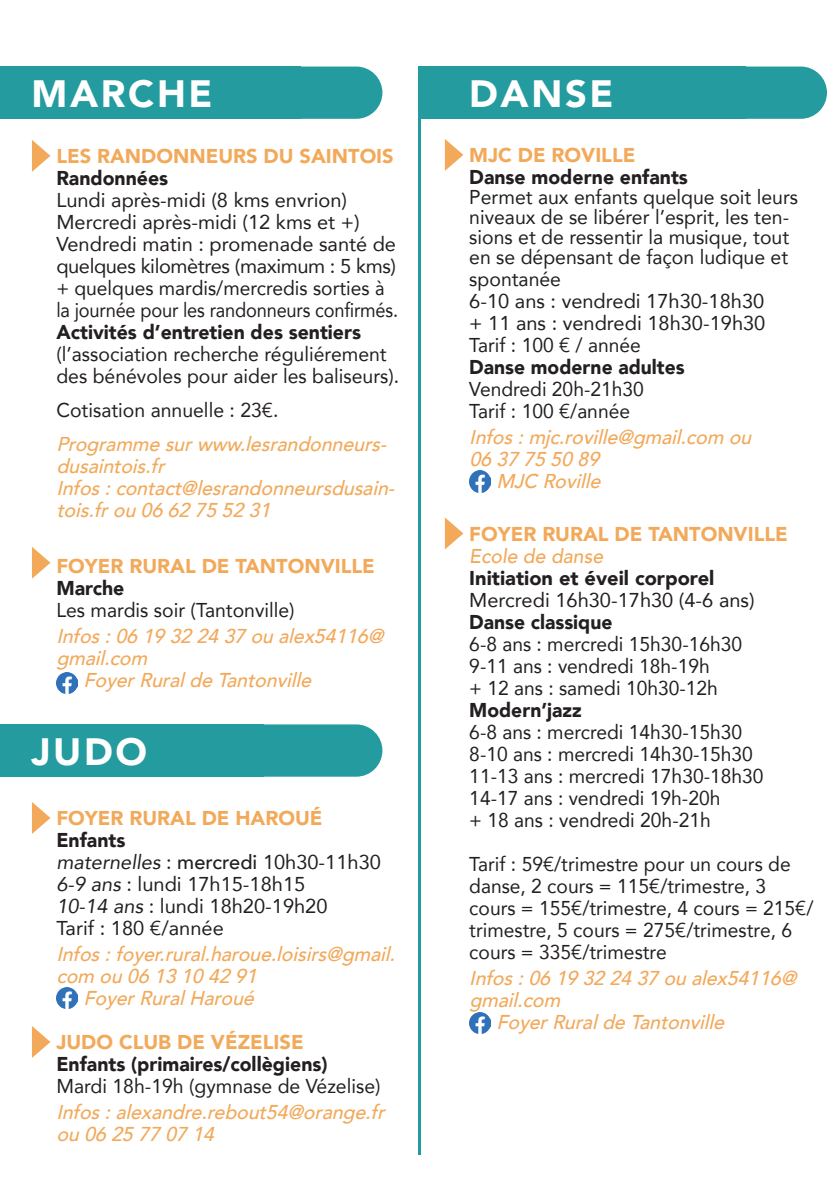
<style>
.page{position:relative;width:840px;height:1191px;background:#fff}
.page>*{position:absolute;margin:0;border:0;box-sizing:border-box;transform-origin:0 0}
.t1{font:900 38px "Avenir";letter-spacing:.07em;color:#fff}
.t2{font:20px/22px "Avenir";color:#231f20}
.t3{font:italic 500 20px/22px "Avenir";color:#f2a95a}
.t4{font:20px/22px "Avenir";color:#231f20;scale:.96 1}
.t5{font:900 20px "Avenir";color:#231f20}
.t6{font:900 20px "Avenir";color:#f2a95a}
.t7{font:900 20px "Avenir";color:#231f20;scale:.96 1}
.t8{font:italic 500 20px "Avenir";color:#f2a95a}
.s1{font-weight:900}
.s2{font-style:italic}
.s3{font-weight:500}
</style>
<div class="page">
<div style="left:0;top:724px;width:264px;height:52px;background:#239b9f"></div>
<div style="left:0;top:67px;width:382px;height:52px;background:#239b9f;border-radius:26px"></div>
<div style="left:0;top:724px;width:382px;height:52px;background:#239b9f;border-radius:26px"></div>
<hr style="left:418px;top:93px;width:3px;height:1062px;background:#239b9f">
<div style="left:418px;top:67px;width:408px;height:52px;background:#239b9f;border-radius:26px"></div>
<svg style="left:444px;top:139px;width:19px;height:32px"></svg>
<svg style="left:444px;top:517px;width:19px;height:32px"></svg>
<svg style="left:32px;top:140px;width:18px;height:32px"></svg>
<svg style="left:32px;top:547px;width:18px;height:32px"></svg>
<svg style="left:32px;top:802px;width:18px;height:32px"></svg>
<svg style="left:32px;top:1026px;width:18px;height:32px"></svg>
<img style="left:469px;top:471px;width:21px;height:21px">
<img style="left:469px;top:1012px;width:21px;height:21px">
<img style="left:56px;top:987px;width:22px;height:21px">
<img style="left:56px;top:672px;width:22px;height:21px">
<h1 class="t1" style="left:32px;top:61px;width:182px">MARCHE</h1>
<p class="t6" style="left:56px;top:139px;width:338px">LES RANDONNEURS DU SAINTOIS</p>
<p class="t5" style="left:56px;top:161px;width:113px">Randonnées</p>
<p class="t2" style="left:56px;top:188px;width:343px">Lundi après-midi (8 kms envrion)<br>Mercredi après-midi (12 kms et +)<br>Vendredi matin : promenade santé de quelques kilomètres (maximum : 5 kms) + quelques mardis/mercredis sorties à la journée pour les randonneurs confirmés.</p>
<p class="t5" style="left:56px;top:315px;width:306px">Activités d’entretien des sentiers</p>
<p class="t2" style="left:56px;top:342px;width:344px">(l’association recherche réguliérement des bénévoles pour aider les baliseurs).</p>
<p class="t2" style="left:56px;top:398px;width:223px">Cotisation annuelle : 23€.</p>
<p class="t3" style="left:56px;top:432px;width:346px">Programmesurwww.lesrandonneurs&shy;dusaintois.fr<br>Infos:contact@lesrandonneursdusain&shy;tois.frou0662755231</p>
<p class="t6" style="left:56px;top:548px;width:320px">FOYER RURAL DE TANTONVILLE</p>
<p class="t5" style="left:56px;top:570px;width:69px">Marche</p>
<p class="t2" style="left:56px;top:598px;width:239px">Les mardis soir (Tantonville)</p>
<p class="t3" style="left:56px;top:623px;width:336px">Infos:0619322437oualex54116@</p>
<p class="t3" style="left:56px;top:645px;width:100px">gmail.com</p>
<p class="t3" style="left:83px;top:667px;width:236px">FoyerRuraldeTantonville</p>
<h1 class="t1" style="left:32px;top:719px;width:117px">JUDO</h1>
<p class="t6" style="left:56px;top:801px;width:267px">FOYER RURAL DE HAROUÉ</p>
<p class="t2" style="left:56px;top:828px;width:326px"><span class="s1">Enfants<br></span><span class="s2">maternelles</span> : <span class="s3">mercredi</span> 10h30-11h30<br><span class="s2">6-9 ans</span> : lundi 17h15-18h15<br><span class="s2">10-14 ans</span> : lundi 18h20-19h20<br>Tarif : 180 €/année</p>
<p class="t3" style="left:56px;top:942px;width:347px">Infos:foyer.rural.haroue.loisirs@gmail.</p>
<p class="t3" style="left:56px;top:964px;width:209px">com ou0613104291</p>
<p class="t3" style="left:83px;top:986px;width:179px">FoyerRuralHaroué</p>
<p class="t6" style="left:56px;top:1025px;width:249px">JUDO CLUB DE VÉZELISE</p>
<p class="t5" style="left:56px;top:1047px;width:272px">Enfants (primaires/collègiens)</p>
<p class="t2" style="left:56px;top:1074px;width:325px">Mardi 18h-19h (gymnase de Vézelise)</p>
<p class="t3" style="left:56px;top:1100px;width:337px">Infos:alexandre.rebout54@orange.fr ou0625770714</p>
<h1 class="t1" style="left:468px;top:61px;width:146px">DANSE</h1>
<p class="t6" style="left:469px;top:138px;width:167px">MJC DE ROVILLE</p>
<p class="t5" style="left:469px;top:160px;width:220px">Danse moderne enfants</p>
<p class="t2" style="left:469px;top:186px;width:330px;line-height:20px">Permet aux enfants quelque soit leurs niveaux de se libérer l’esprit, les ten&shy;sions et de ressentir la musique, tout en se dépensant de façon ludique et</p>
<p class="t2" style="left:469px;top:267px;width:297px">spontanée<br>6-10 ans : vendredi 17h30-18h30 + 11 ans : vendredi 18h30-19h30<br>Tarif : 100 € / année</p>
<p class="t7" style="left:469px;top:350px;width:226px">Danse moderne adultes</p>
<p class="t4" style="left:469px;top:377px;width:183px">Vendredi 20h-21h30<br>Tarif : 100 €/année</p>
<p class="t3" style="left:469px;top:425px;width:290px">Infos:mjc.roville@gmail.com ou</p>
<p class="t3" style="left:469px;top:447px;width:138px">0637755089</p>
<p class="t3" style="left:496px;top:469px;width:113px">MJCRoville</p>
<p class="t6" style="left:469px;top:516px;width:320px">FOYER RURAL DE TANTONVILLE</p>
<p class="t8" style="left:469px;top:544px;width:135px">Ecole de danse</p>
<p class="t5" style="left:469px;top:560px;width:246px">Initiation et éveil corporel</p>
<p class="t2" style="left:469px;top:588px;width:286px">Mercredi 16h30-17h30 (4-6 ans)</p>
<p class="t7" style="left:469px;top:604px;width:150px">Danse classique</p>
<p class="t4" style="left:469px;top:632px;width:285px">6-8 ans : mercredi 15h30-16h30<br>9-11 ans : vendredi 18h-19h<br>+ 12 ans : samedi 10h30-12h</p>
<p class="t7" style="left:469px;top:692px;width:118px">Modern’jazz</p>
<p class="t4" style="left:469px;top:720px;width:308px">6-8 ans : mercredi 14h30-15h30<br>8-10 ans : mercredi 14h30-15h30<br>11-13 ans : mercredi 17h30-18h30<br>14-17 ans : vendredi 19h-20h<br>+ 18 ans : vendredi 20h-21h</p>
<p class="t4" style="left:469px;top:852px;width:360px">Tarif : 59€/trimestre pour un cours de danse, 2 cours = 115€/trimestre, 3 cours = 155€/trimestre, 4 cours = 215€/ trimestre, 5 cours = 275€/trimestre, 6 cours = 335€/trimestre</p>
<p class="t3" style="left:469px;top:965px;width:336px">Infos:0619322437oualex54116@</p>
<p class="t3" style="left:469px;top:987px;width:100px">gmail.com</p>
<p class="t3" style="left:496px;top:1009px;width:236px">FoyerRuraldeTantonville</p>
</div>
